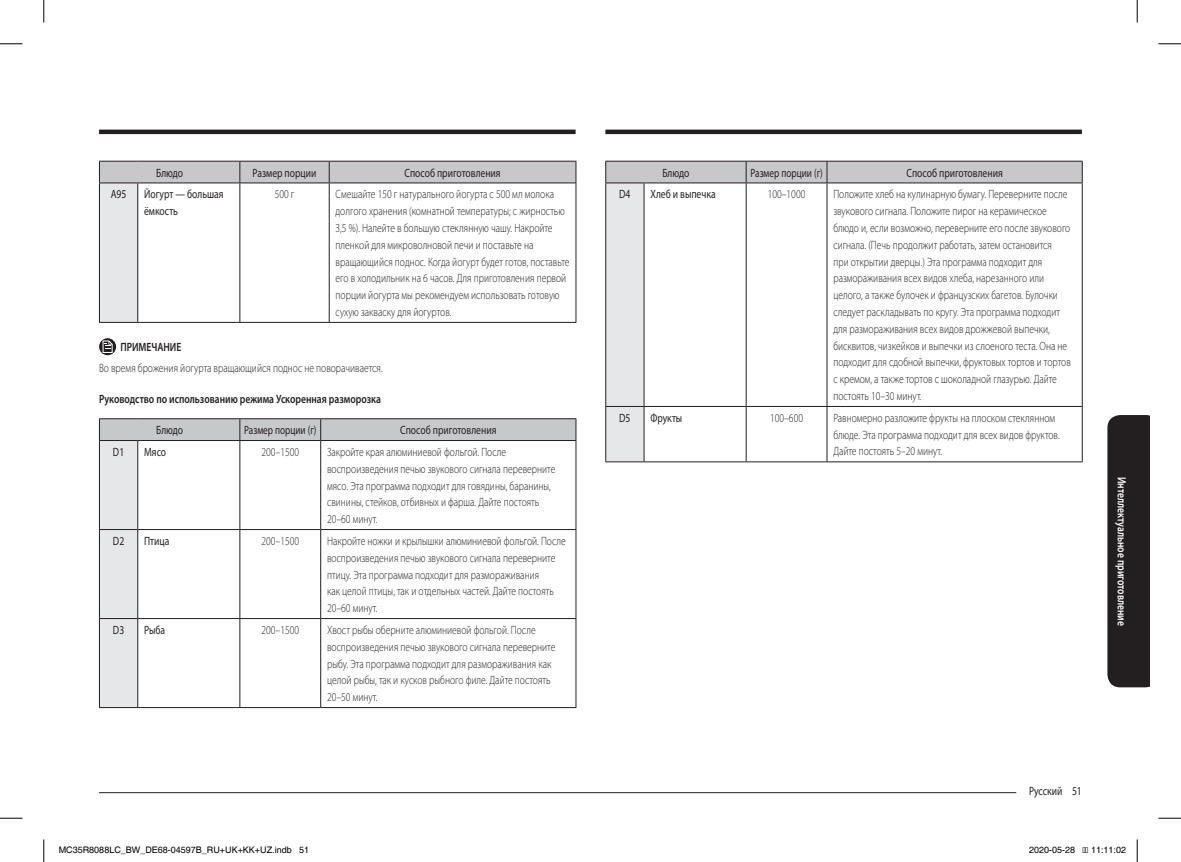
<style>
.page{position:relative;width:1181px;height:862px;background:#fff}
.page>*{position:absolute;margin:0;border:0;box-sizing:border-box;transform-origin:0 0}
.t1{font:300 12px/16.8px "Myriad Pro";color:#231f20;scale:.8 1}
.t2{font:12px/16.8px "Myriad Pro";color:#231f20;scale:.8 1}
.t3{font:600 12px "Myriad Pro";color:#231f20;scale:.8 1}
.t4{font:12px "Myriad Pro";color:#231f20;scale:.77 1}
.t5{font:600 12px "Myriad Pro";color:#fff;scale:.8 1}
.t6{font:9px "Helvetica";color:#000}
</style>
<div class="page">
<hr style="left:99px;top:792px;width:935px;height:1px;background:#231f20">
<div style="left:1016px;top:782px;width:65px;height:15px;background:#fff"></div>
<div style="left:1107px;top:415px;width:42px;height:272px;background:#231f20"></div>
<div style="left:605px;top:129px;width:476px;height:5px;background:#231f20"></div>
<div style="left:99px;top:129px;width:476px;height:5px;background:#231f20"></div>
<svg style="left:605px;top:161px;width:477px;height:300px"></svg>
<hr style="left:605px;top:182px;width:39px;height:1px;background:#231f20">
<hr style="left:605px;top:183px;width:1px;height:223px;background:#231f20">
<hr style="left:644px;top:182px;width:102px;height:1px;background:#231f20">
<hr style="left:643px;top:183px;width:1px;height:223px;background:#231f20">
<hr style="left:746px;top:182px;width:80px;height:1px;background:#231f20">
<hr style="left:745px;top:183px;width:1px;height:223px;background:#231f20">
<hr style="left:826px;top:182px;width:256px;height:1px;background:#231f20">
<hr style="left:826px;top:183px;width:1px;height:223px;background:#231f20">
<hr style="left:1081px;top:183px;width:1px;height:223px;background:#231f20">
<hr style="left:605px;top:406px;width:39px;height:1px;background:#231f20">
<hr style="left:605px;top:407px;width:1px;height:54px;background:#231f20">
<hr style="left:644px;top:406px;width:102px;height:1px;background:#231f20">
<hr style="left:643px;top:407px;width:1px;height:54px;background:#231f20">
<hr style="left:746px;top:406px;width:80px;height:1px;background:#231f20">
<hr style="left:745px;top:407px;width:1px;height:54px;background:#231f20">
<hr style="left:826px;top:406px;width:256px;height:1px;background:#231f20">
<hr style="left:826px;top:407px;width:1px;height:54px;background:#231f20">
<hr style="left:1081px;top:407px;width:1px;height:54px;background:#231f20">
<hr style="left:605px;top:461px;width:39px;height:1px;background:#231f20">
<hr style="left:644px;top:461px;width:102px;height:1px;background:#231f20">
<hr style="left:746px;top:461px;width:80px;height:1px;background:#231f20">
<hr style="left:826px;top:461px;width:256px;height:1px;background:#231f20">
<div style="left:99px;top:183px;width:39px;height:139px;background:#e6e7e9"></div>
<div style="left:99px;top:161px;width:477px;height:21px;background:#c7c8ca"></div>
<hr style="left:99px;top:182px;width:39px;height:1px;background:#231f20">
<hr style="left:99px;top:183px;width:1px;height:139px;background:#231f20">
<hr style="left:138px;top:182px;width:102px;height:1px;background:#231f20">
<hr style="left:137px;top:183px;width:1px;height:139px;background:#231f20">
<hr style="left:240px;top:182px;width:89px;height:1px;background:#231f20">
<hr style="left:239px;top:183px;width:1px;height:139px;background:#231f20">
<hr style="left:329px;top:182px;width:247px;height:1px;background:#231f20">
<hr style="left:329px;top:183px;width:1px;height:139px;background:#231f20">
<hr style="left:575px;top:183px;width:1px;height:139px;background:#231f20">
<hr style="left:99px;top:322px;width:39px;height:1px;background:#231f20">
<hr style="left:138px;top:322px;width:102px;height:1px;background:#231f20">
<hr style="left:240px;top:322px;width:89px;height:1px;background:#231f20">
<hr style="left:329px;top:322px;width:247px;height:1px;background:#231f20">
<svg style="left:99px;top:338px;width:17px;height:17px"></svg>
<svg style="left:102px;top:340px;width:11px;height:13px"></svg>
<svg style="left:99px;top:418px;width:477px;height:289px"></svg>
<hr style="left:99px;top:440px;width:39px;height:1px;background:#231f20">
<hr style="left:99px;top:441px;width:1px;height:88px;background:#231f20">
<hr style="left:138px;top:440px;width:102px;height:1px;background:#231f20">
<hr style="left:137px;top:441px;width:1px;height:88px;background:#231f20">
<hr style="left:240px;top:440px;width:81px;height:1px;background:#231f20">
<hr style="left:239px;top:441px;width:1px;height:88px;background:#231f20">
<hr style="left:321px;top:440px;width:255px;height:1px;background:#231f20">
<hr style="left:320px;top:441px;width:1px;height:88px;background:#231f20">
<hr style="left:575px;top:441px;width:1px;height:88px;background:#231f20">
<hr style="left:99px;top:529px;width:39px;height:1px;background:#231f20">
<hr style="left:99px;top:530px;width:1px;height:88px;background:#231f20">
<hr style="left:138px;top:529px;width:102px;height:1px;background:#231f20">
<hr style="left:137px;top:530px;width:1px;height:88px;background:#231f20">
<hr style="left:240px;top:529px;width:81px;height:1px;background:#231f20">
<hr style="left:239px;top:530px;width:1px;height:88px;background:#231f20">
<hr style="left:321px;top:529px;width:255px;height:1px;background:#231f20">
<hr style="left:320px;top:530px;width:1px;height:88px;background:#231f20">
<hr style="left:575px;top:530px;width:1px;height:88px;background:#231f20">
<hr style="left:99px;top:618px;width:39px;height:1px;background:#231f20">
<hr style="left:99px;top:618px;width:1px;height:89px;background:#231f20">
<hr style="left:138px;top:618px;width:102px;height:1px;background:#231f20">
<hr style="left:137px;top:618px;width:1px;height:89px;background:#231f20">
<hr style="left:240px;top:618px;width:81px;height:1px;background:#231f20">
<hr style="left:239px;top:618px;width:1px;height:89px;background:#231f20">
<hr style="left:321px;top:618px;width:255px;height:1px;background:#231f20">
<hr style="left:320px;top:618px;width:1px;height:89px;background:#231f20">
<hr style="left:575px;top:618px;width:1px;height:89px;background:#231f20">
<hr style="left:99px;top:707px;width:39px;height:1px;background:#231f20">
<hr style="left:138px;top:707px;width:102px;height:1px;background:#231f20">
<hr style="left:240px;top:707px;width:81px;height:1px;background:#231f20">
<hr style="left:321px;top:707px;width:255px;height:1px;background:#231f20">
<svg style="left:0;top:44px;width:22px;height:1px"></svg>
<svg style="left:1158px;top:44px;width:22px;height:1px"></svg>
<svg style="left:0;top:817px;width:22px;height:1px"></svg>
<svg style="left:1158px;top:817px;width:22px;height:1px"></svg>
<svg style="left:44px;top:0;width:1px;height:23px"></svg>
<svg style="left:44px;top:839px;width:1px;height:22px"></svg>
<svg style="left:1136px;top:0;width:1px;height:23px"></svg>
<svg style="left:1136px;top:839px;width:1px;height:22px"></svg>
<p class="t2" style="left:156px;top:164px;width:35px">Блюдо</p>
<p class="t2" style="left:252px;top:164px;width:81px">Размер порции</p>
<p class="t2" style="left:404px;top:164px;width:122px">Способ приготовления</p>
<p class="t2" style="left:111px;top:186px;width:21px">A95</p>
<p class="t2" style="left:144px;top:186px;width:101px">Йогурт — большая ёмкость</p>
<p class="t1" style="left:275px;top:186px;width:26px">500 г</p>
<p class="t1" style="left:335px;top:186px;width:294px">Смешайте 150 г натурального йогурта с 500 мл молока долгого хранения (комнатной температуры; с жирностью 3,5 %). Налейте в большую стеклянную чашу. Накройте пленкой для микроволновой печи и поставьте на вращающийся поднос. Когда йогурт будет готов, поставьте его в холодильник на 6 часов. Для приготовления первой порции йогурта мы рекомендуем использовать готовую сухую закваску для йогуртов.</p>
<p class="t3" style="left:120px;top:339px;width:78px">ПРИМЕЧАНИЕ</p>
<p class="t1" style="left:99px;top:360px;width:356px">Во время брожения йогурта вращающийся поднос не поворачивается.</p>
<p class="t3" style="left:99px;top:392px;width:354px">Руководство по использованию режима Ускоренная разморозка</p>
<p class="t2" style="left:156px;top:421px;width:35px">Блюдо</p>
<p class="t4" style="left:244px;top:422px;width:95px">Размер порции (г)</p>
<p class="t2" style="left:400px;top:421px;width:122px">Способ приготовления</p>
<p class="t2" style="left:113px;top:443px;width:16px">D1</p>
<p class="t2" style="left:144px;top:443px;width:29px">Мясо</p>
<p class="t1" style="left:261px;top:443px;width:48px">200–1500</p>
<p class="t1" style="left:327px;top:443px;width:287px">Закройте края алюминиевой фольгой. После воспроизведения печью звукового сигнала переверните мясо. Эта программа подходит для говядины, баранины, свинины, стейков, отбивных и фарша. Дайте постоять 20–60 минут.</p>
<p class="t2" style="left:113px;top:532px;width:16px">D2</p>
<p class="t2" style="left:144px;top:532px;width:33px">Птица</p>
<p class="t1" style="left:261px;top:532px;width:48px">200–1500</p>
<p class="t1" style="left:327px;top:532px;width:300px">Накройте ножки и крылышки алюминиевой фольгой. После воспроизведения печью звукового сигнала переверните птицу. Эта программа подходит для размораживания<br>как целой птицы, так и отдельных частей. Дайте постоять 20–60 минут.</p>
<p class="t2" style="left:113px;top:621px;width:16px">D3</p>
<p class="t2" style="left:144px;top:621px;width:28px">Рыба</p>
<p class="t1" style="left:261px;top:621px;width:48px">200–1500</p>
<p class="t1" style="left:327px;top:621px;width:287px">Хвост рыбы оберните алюминиевой фольгой. После воспроизведения печью звукового сигнала переверните рыбу. Эта программа подходит для размораживания как целой рыбы, так и кусков рыбного филе. Дайте постоять 20–50 минут.</p>
<p class="t2" style="left:662px;top:164px;width:35px">Блюдо</p>
<p class="t4" style="left:750px;top:165px;width:95px">Размер порции (г)</p>
<p class="t2" style="left:906px;top:164px;width:122px">Способ приготовления</p>
<p class="t2" style="left:619px;top:186px;width:16px">D4</p>
<p class="t2" style="left:650px;top:186px;width:83px">Хлеб и выпечка</p>
<p class="t1" style="left:767px;top:186px;width:48px">100–1000</p>
<p class="t1" style="left:833px;top:186px;width:298px">Положите хлеб на кулинарную бумагу. Переверните после звукового сигнала. Положите пирог на керамическое блюдо и, если возможно, переверните его после звукового сигнала. (Печь продолжит работать, затем остановится<br>при открытии дверцы.) Эта программа подходит для размораживания всех видов хлеба, нарезанного или целого, а также булочек и французских багетов. Булочки следует раскладывать по кругу. Эта программа подходит для размораживания всех видов дрожжевой выпечки, бисквитов, чизкейков и выпечки из слоеного теста. Она не подходит для сдобной выпечки, фруктовых тортов и тортов с кремом, а также тортов с шоколадной глазурью. Дайте постоять 10–30 минут.</p>
<p class="t2" style="left:619px;top:409px;width:16px">D5</p>
<p class="t2" style="left:650px;top:409px;width:41px">Фрукты</p>
<p class="t1" style="left:770px;top:409px;width:43px">100–600</p>
<p class="t1" style="left:833px;top:409px;width:284px">Равномерно разложите фрукты на плоском стеклянном блюде. Эта программа подходит для всех видов фруктов.<br>Дайте постоять 5–20 минут.</p>
<p class="t5" style="left:1129px;top:476px;width:188px;rotate:90deg">Интеллектуальное приготовление</p>
<p class="t2" style="left:1028px;top:782px;width:68px">Русский 51</p>
<p class="t6" style="left:59px;top:844px;width:252px">MC35R8088LC_BW_DE68-04597B_RU+UK+KK+UZ.indb 51</p>
<p class="t6" style="left:1029px;top:844px;width:48px">2020-05-28</p>
<p class="t6" style="left:1090px;top:844px;width:37px">11:11:02</p>
</div>
